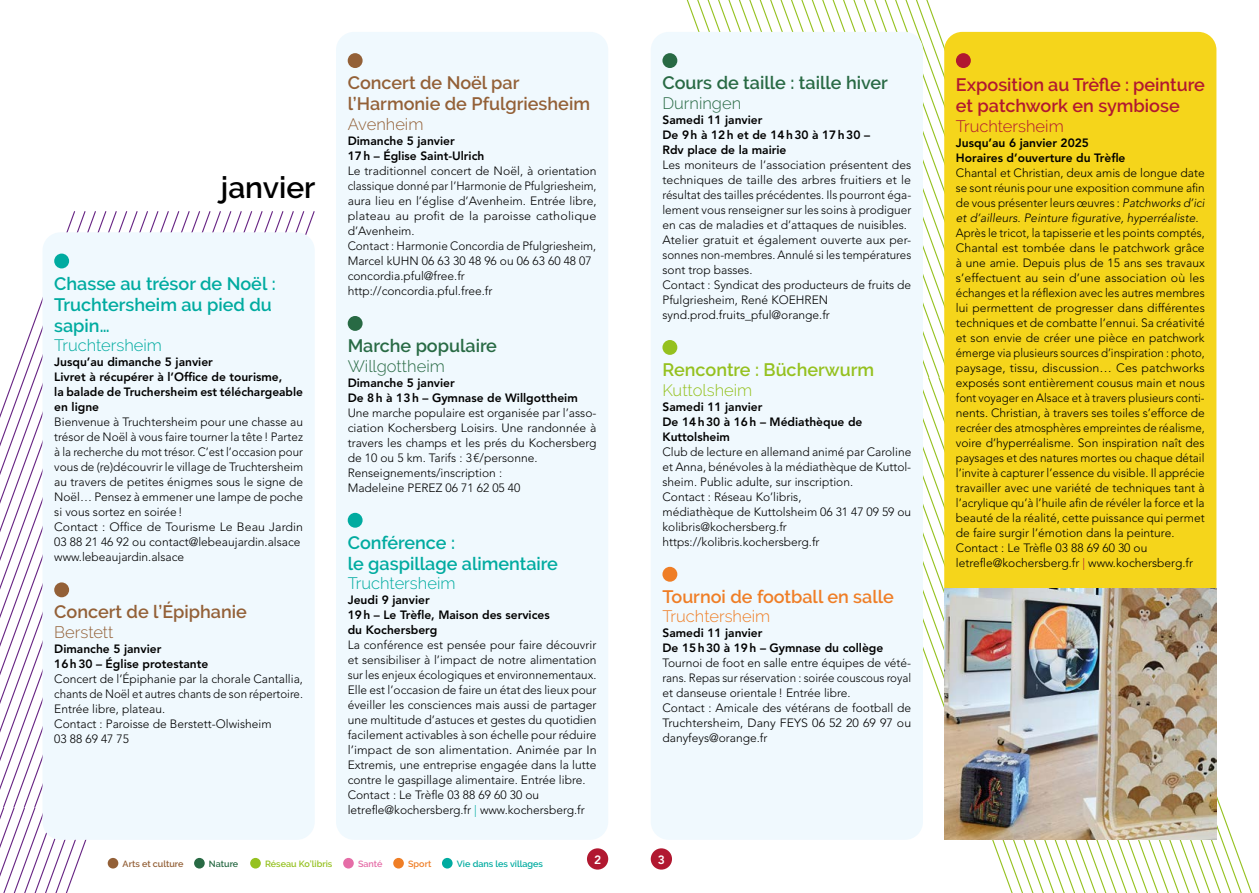
<style>
.page{position:relative;width:1259px;height:893px;background:#fff}
.page>*{position:absolute;margin:0;border:0;box-sizing:border-box;transform-origin:0 0}
.t1{font:600 30px "Raleway";color:#000}
.t2{font:600 18px/21px "Raleway";color:#00aba0}
.t3{font:600 18px/21px "Raleway";color:#936037}
.t4{font:600 18px/21px "Raleway";color:#b11830}
.t5{font:600 18px "Raleway";color:#286a44}
.t6{font:600 18px "Raleway";color:#ef7e26}
.t7{font:600 18px "Raleway";color:#95c11f}
.t8{font:300 16.5px "Raleway";color:#00aba0}
.t9{font:300 16.5px "Raleway";color:#286a44}
.t10{font:300 16.5px "Raleway";color:#936037}
.t11{font:300 16.5px "Raleway";color:#b11830}
.t12{font:300 16.5px "Raleway";color:#ef7e26}
.t13{font:300 16.5px "Raleway";color:#95c11f}
.t14{font:300 12px/15px "Avenir LT Std";color:#000}
.t15{font:800 12px/15px "Avenir LT Std";color:#000}
.t16{font:800 12px "Avenir LT Std";color:#fff}
.t17{font:600 9px "Raleway";color:#00aba0}
.t18{font:600 9px "Raleway";color:#95c11f}
.t19{font:600 9px "Raleway";color:#936037}
.t20{font:600 9px "Raleway";letter-spacing:-.005em;color:#286a44}
.t21{font:600 9px "Raleway";color:#e56da7}
.t22{font:600 9px "Raleway";color:#ef7e26}
.s1{color:#00aba0}
.s2{font-style:italic}
.s3{color:#b11830}
</style>
<div class="page">
<svg style="left:0;top:211px;width:211px;height:595px"></svg>
<svg style="left:0;top:806px;width:87px;height:87px"></svg>
<svg style="left:930px;top:7px;width:135px;height:369px"></svg>
<svg style="left:710px;top:0;width:220px;height:376px"></svg>
<svg style="left:1147px;top:376px;width:106px;height:517px"></svg>
<svg style="left:927px;top:376px;width:220px;height:517px"></svg>
<div style="left:651px;top:32px;width:272px;height:808px;background:#f0f9fe;border-radius:18px"></div>
<div style="left:194px;top:858px;width:11px;height:10px;background:#286a44;border-radius:50%"></div>
<div style="left:250px;top:858px;width:11px;height:10px;background:#95c11f;border-radius:50%"></div>
<div style="left:393px;top:858px;width:11px;height:10px;background:#ef7e26;border-radius:50%"></div>
<div style="left:108px;top:858px;width:10px;height:10px;background:#936037;border-radius:50%"></div>
<div style="left:343px;top:858px;width:11px;height:10px;background:#e56da7;border-radius:50%"></div>
<div style="left:442px;top:858px;width:10px;height:10px;background:#00aba0;border-radius:50%"></div>
<div style="left:587px;top:848px;width:21px;height:22px;background:#b11830;border-radius:50%"></div>
<div style="left:651px;top:848px;width:21px;height:22px;background:#b11830;border-radius:50%"></div>
<div style="left:336px;top:32px;width:272px;height:808px;background:#f0f9fe;border-radius:18px"></div>
<div style="left:43px;top:232px;width:272px;height:608px;background:#f0f9fe;border-radius:18px"></div>
<div style="left:944px;top:32px;width:272px;height:808px;background:#f5d51b;border-radius:18px"></div>
<div style="left:956px;top:53px;width:15px;height:15px;background:#b11830;border-radius:50%"></div>
<div style="left:348px;top:53px;width:14px;height:15px;background:#936037;border-radius:50%"></div>
<div style="left:54px;top:582px;width:15px;height:15px;background:#936037;border-radius:50%"></div>
<div style="left:348px;top:316px;width:14px;height:15px;background:#286a44;border-radius:50%"></div>
<div style="left:662px;top:567px;width:15px;height:15px;background:#ef7e26;border-radius:50%"></div>
<img style="left:944px;top:588px;width:272px;height:252px">
<div style="left:662px;top:53px;width:15px;height:15px;background:#286a44;border-radius:50%"></div>
<div style="left:54px;top:254px;width:15px;height:14px;background:#00aba0;border-radius:50%"></div>
<div style="left:348px;top:513px;width:14px;height:15px;background:#00aba0;border-radius:50%"></div>
<div style="left:662px;top:340px;width:15px;height:15px;background:#95c11f;border-radius:50%"></div>
<h1 class="t1" style="left:221px;top:170px;width:96px">janvier</h1>
<h2 class="t2" style="left:54px;top:273px;width:223px">Chasse au trésor de Noël :<br>Truchtersheim au pied du sapin…</h2>
<h3 class="t8" style="left:54px;top:336px;width:109px">Truchtersheim</h3>
<p class="t15" style="left:54px;top:354px;width:250px">Jusqu’au dimanche 5 janvier<br>Livret à récupérer à l’Office de tourisme,<br>la balade de Truchersheim est téléchargeable en ligne</p>
<p class="t14" style="left:54px;top:415px;width:250px">Bienvenue à Truchtersheim pour une chasse au trésor de Noël à vous faire tourner la tête! Partez à la recherche du mot trésor. C’est l’occasion pour vous de (re)découvrir le village de Truchtersheim au travers de petites énigmes sous le signe de Noël… Pensez à emmener une lampe de poche si vous sortez en soirée!<br>Contact : Office de Tourisme Le Beau Jardin 03 88 21 46 92 ou contact@lebeaujardin.alsace www.lebeaujardin.alsace</p>
<h2 class="t3" style="left:54px;top:602px;width:194px">Concert de l’Épiphanie</h2>
<h3 class="t10" style="left:54px;top:622px;width:61px">Berstett</h3>
<p class="t15" style="left:54px;top:641px;width:156px">Dimanche 5 janvier<br>16h30 – Église protestante</p>
<p class="t14" style="left:54px;top:671px;width:250px">Concert de l’Épiphanie par la chorale Cantallia, chants de Noël et autres chants de son répertoire.<br>Entrée libre, plateau.<br>Contact : Paroisse de Berstett-Olwisheim<br>03 88 69 47 75</p>
<h2 class="t3" style="left:348px;top:72px;width:244px">Concert de Noël par l’Harmonie de Pfulgriesheim</h2>
<h3 class="t10" style="left:348px;top:114px;width:77px">Avenheim</h3>
<p class="t15" style="left:348px;top:133px;width:138px">Dimanche 5 janvier<br>17h – Église Saint-Ulrich</p>
<p class="t14" style="left:348px;top:163px;width:250px">Le traditionnel concert de Noël, à orientation classique donné par l’Harmonie de Pfulgriesheim, aura lieu en l’église d’Avenheim. Entrée libre, plateau au profit de la paroisse catholique d’Avenheim.<br>Contact : Harmonie Concordia de Pfulgriesheim, Marcel kUHN 06 63 30 48 96 ou 06 63 60 48 07 concordia.pful@free.fr http://concordia.pful.free.fr</p>
<h2 class="t5" style="left:348px;top:335px;width:151px">Marche populaire</h2>
<h3 class="t9" style="left:348px;top:356px;width:99px">Willgottheim</h3>
<p class="t15" style="left:348px;top:375px;width:232px">Dimanche 5 janvier<br>De 8h à 13h – Gymnase de Willgottheim</p>
<p class="t14" style="left:348px;top:405px;width:250px">Une marche populaire est organisée par l’asso&shy;ciation Kochersberg Loisirs. Une randonnée à travers les champs et les prés du Kochersberg de 10 ou 5 km. Tarifs : 3€/personne.<br>Renseignements/inscription :<br>Madeleine PEREZ 06 71 62 05 40</p>
<h2 class="t2" style="left:348px;top:532px;width:212px">Conférence :<br>le gaspillage alimentaire</h2>
<h3 class="t8" style="left:348px;top:574px;width:109px">Truchtersheim</h3>
<p class="t15" style="left:348px;top:593px;width:203px">Jeudi 9 janvier<br>19h – Le Trèfle, Maison des services du Kochersberg</p>
<p class="t14" style="left:348px;top:638px;width:250px">La conférence est pensée pour faire découvrir et sensibiliser à l’impact de notre alimentation sur les enjeux écologiques et environnementaux.<br>Elle est l’occasion de faire un état des lieux pour éveiller les consciences mais aussi de partager une multitude d’astuces et gestes du quotidien facilement activables à son échelle pour réduire l’impact de son alimentation. Animée par In Extremis, une entreprise engagée dans la lutte contre le gaspillage alimentaire. Entrée libre.<br>Contact : Le Trèfle 03 88 69 60 30 ou letrefle@kochersberg.fr <span class="s1">|</span> www.kochersberg.fr</p>
<h2 class="t5" style="left:662px;top:73px;width:227px">Cours de taille : taille hiver</h2>
<h3 class="t9" style="left:662px;top:93px;width:80px">Durningen</h3>
<p class="t15" style="left:662px;top:112px;width:209px">Samedi 11 janvier<br>De 9h à 12h et de 14h30 à 17h30 –<br>Rdv place de la mairie</p>
<p class="t14" style="left:662px;top:157px;width:250px">Les moniteurs de l’association présentent des techniques de taille des arbres fruitiers et le résultat des tailles précédentes. Ils pourront éga&shy;lement vous renseigner sur les soins à prodiguer en cas de maladies et d’attaques de nuisibles.<br>Atelier gratuit et également ouverte aux per&shy;sonnes non-membres. Annulé si les températures sont trop basses.<br>Contact : Syndicat des producteurs de fruits de Pfulgriesheim, René KOEHREN synd.prod.fruits_pful@orange.fr</p>
<h2 class="t7" style="left:662px;top:359px;width:213px">Rencontre : Bücherwurm</h2>
<h3 class="t13" style="left:662px;top:380px;width:91px">Kuttolsheim</h3>
<p class="t15" style="left:662px;top:399px;width:202px">Samedi 11 janvier<br>De 14h30 à 16h – Médiathèque de<br>Kuttolsheim</p>
<p class="t14" style="left:662px;top:444px;width:250px">Club de lecture en allemand animé par Caroline et Anna, bénévoles à la médiathèque de Kuttol&shy;sheim. Public adulte, sur inscription.<br>Contact : Réseau Ko’libris,<br>médiathèque de Kuttolsheim 06 31 47 09 59 ou kolibris@kochersberg.fr https://kolibris.kochersberg.fr</p>
<h2 class="t6" style="left:662px;top:586px;width:233px">Tournoi de football en salle</h2>
<h3 class="t12" style="left:662px;top:607px;width:109px">Truchtersheim</h3>
<p class="t15" style="left:662px;top:626px;width:222px">Samedi 11 janvier<br>De 15h30 à 19h – Gymnase du collège</p>
<p class="t14" style="left:662px;top:656px;width:250px">Tournoi de foot en salle entre équipes de vété&shy;rans. Repas sur réservation : soirée couscous royal et danseuse orientale! Entrée libre.<br>Contact : Amicale des vétérans de football de Truchtersheim, Dany FEYS 06 52 20 69 97 ou danyfeys@orange.fr</p>
<p class="t19" style="left:123px;top:859px;width:62px">Arts et culture</p>
<p class="t20" style="left:209px;top:859px;width:31px">Nature</p>
<p class="t18" style="left:265px;top:859px;width:69px">Réseau Ko’libris</p>
<p class="t21" style="left:358px;top:859px;width:26px">Santé</p>
<p class="t22" style="left:408px;top:859px;width:25px">Sport</p>
<p class="t17" style="left:457px;top:859px;width:88px">Vie dans les villages</p>
<p class="t16" style="left:594px;top:852px;width:9px">2</p>
<p class="t16" style="left:658px;top:852px;width:9px">3</p>
<h2 class="t4" style="left:956px;top:75px;width:250px">Exposition au Trèfle : peinture et patchwork en symbiose</h2>
<h3 class="t11" style="left:956px;top:116px;width:109px">Truchtersheim</h3>
<p class="t15" style="left:956px;top:135px;width:171px">Jusqu’au 6 janvier 2025<br>Horaires d’ouverture du Trèfle</p>
<p class="t14" style="left:956px;top:165px;width:250px;text-align:justify">Chantal et Christian, deux amis de longue date se sont réunis pour une exposition commune afin de vous présenter leurs œuvres : <span class="s2">Patchworks d’ici et d’ailleurs. Peinture figurative, hyperréaliste.</span></p>
<p class="t14" style="left:956px;top:225px;width:250px">Après le tricot, la tapisserie et les points comptés, Chantal est tombée dans le patchwork grâce à une amie. Depuis plus de 15 ans ses travaux s’effectuent au sein d’une association où les échanges et la réflexion avec les autres membres lui permettent de progresser dans différentes techniques et de combatte l’ennui. Sa créativité et son envie de créer une pièce en patchwork émerge via plusieurs sources d’inspiration : photo, paysage, tissu, discussion… Ces patchworks exposés sont entièrement cousus main et nous font voyager en Alsace et à travers plusieurs conti&shy;nents. Christian, à travers ses toiles s’efforce de recréer des atmosphères empreintes de réalisme, voire d’hyperréalisme. Son inspiration naît des paysages et des natures mortes ou chaque détail l’invite à capturer l’essence du visible. Il apprécie travailler avec une variété de techniques tant à l’acrylique qu’à l’huile afin de révéler la force et la beauté de la réalité, cette puissance qui permet de faire surgir l’émotion dans la peinture.<br>Contact : Le Trèfle 03 88 69 60 30 ou letrefle@kochersberg.fr <span class="s3">|</span> www.kochersberg.fr</p>
</div>
